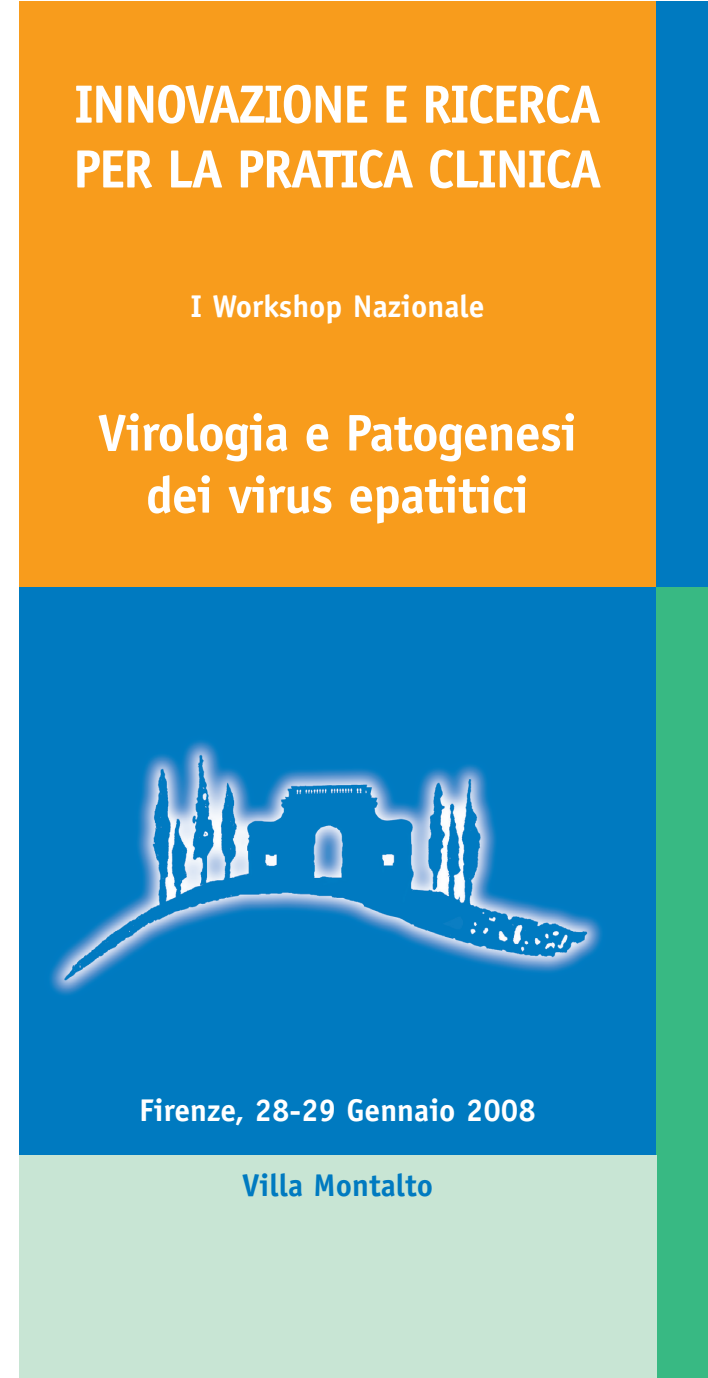
<style>
.page{position:relative;width:708px;height:1378px;background:#fff}
.page>*{position:absolute;margin:0;border:0;box-sizing:border-box;transform-origin:0 0}
.t1{font:700 54px/64.8px "Officina Sans";letter-spacing:-.04em;color:#fff}
.t2{font:700 51.75px/62.1px "Officina Sans";letter-spacing:-.015em;color:#fff;text-align:center}
.t3{font:700 31.5px "Officina Sans";color:#fff}
.t4{font:700 31.5px "Officina Sans";color:#007ac0}
</style>
<div class="page">
<div style="left:19px;top:1px;width:638px;height:586px;background:#f89c1c"></div>
<div style="left:657px;top:1px;width:51px;height:586px;background:#007ac0"></div>
<img style="left:19px;top:587px;width:638px;height:568px">
<div style="left:657px;top:587px;width:51px;height:791px;background:#38b983"></div>
<div style="left:19px;top:1155px;width:638px;height:223px;background:#c8e5d4"></div>
<h1 class="t1" style="left:73px;top:76px;width:530px">INNOVAZIONE E RICERCA<br>PER LA PRATICA CLINICA</h1>
<p class="t3" style="left:191px;top:294px;width:296px">I Workshop Nazionale</p>
<h2 class="t2" style="left:98px;top:406px;width:481px">Virologia e Patogenesi dei virus epatitici</h2>
<p class="t3" style="left:139px;top:1098px;width:398px">Firenze, 28-29 Gennaio 2008</p>
<p class="t4" style="left:242px;top:1173px;width:193px">Villa Montalto</p>
</div>
